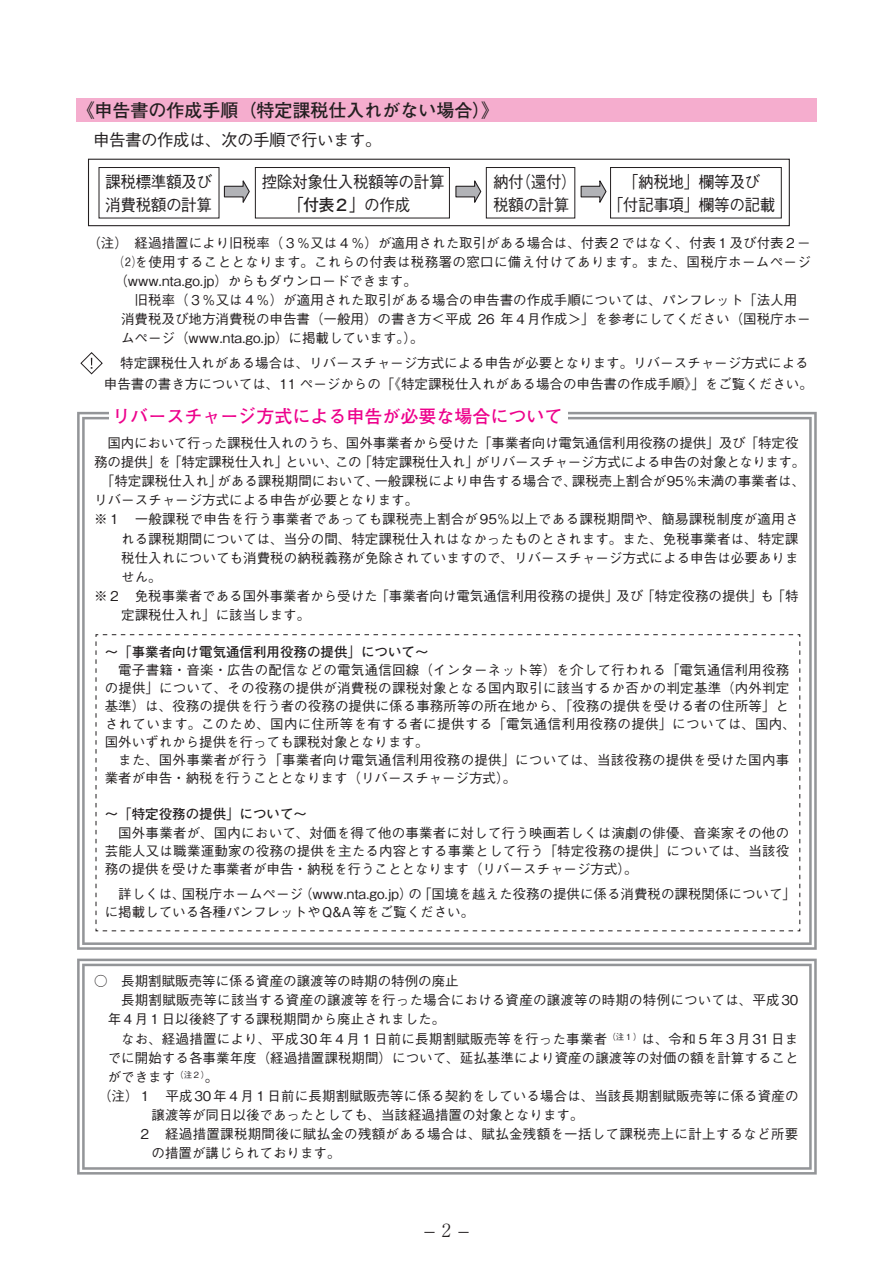
<style>
.page{position:relative;width:893px;height:1263px;background:#fff}
.page>*{position:absolute;margin:0;border:0;box-sizing:border-box;transform-origin:0 0}
.t1{font:700 18px "Futo Go B101 Pr 6";color:#ed028c}
.t2{font:700 18px "Futo Go B101 Pr 6";color:#231f20}
.t3{font:300 18px "Ryumin Pr 6";color:#231f20}
.t4{font:500 16.5px/23.4px "Gothic BBB Pr 6";letter-spacing:-.03em;color:#231f20;scale:.95 1}
.t5{font:500 16.5px "Gothic BBB Pr 6";letter-spacing:-.03em;color:#231f20}
.t6{font:700 16.5px "Futo Go B101 Pro";color:#231f20;scale:.95 1}
.t7{font:500 13.5px/18.1px "Gothic BBB Pr 6";color:#231f20}
.t8{font:500 13.5px "Gothic BBB Pr 6";letter-spacing:.02em;color:#231f20}
.t9{font:500 13.5px "Gothic BBB Pr 6";letter-spacing:-.02em;color:#231f20}
.t10{font:500 13.5px "Gothic BBB Pr 6";letter-spacing:.025em;color:#231f20}
.t11{font:700 13.5px "Futo Go B101 Pro";color:#231f20}
.s1{font-family:"Gothic BBB Pr 6";font-weight:500}
.s2{font-size:12px}
</style>
<div class="page">
<div style="left:77px;top:98px;width:740px;height:23px;background:#f5adce"></div>
<div style="left:88px;top:159px;width:702px;height:67px;border:1px solid #231f20"></div>
<svg style="left:223px;top:180px;width:27px;height:23px"></svg>
<svg style="left:455px;top:180px;width:27px;height:23px"></svg>
<svg style="left:580px;top:180px;width:27px;height:23px"></svg>
<div style="left:99px;top:167px;width:120px;height:51px;border:1px solid #231f20"></div>
<div style="left:486px;top:167px;width:89px;height:51px;border:1px solid #231f20"></div>
<div style="left:255px;top:167px;width:195px;height:51px;border:1px solid #231f20"></div>
<div style="left:610px;top:167px;width:172px;height:51px;border:1px solid #231f20"></div>
<svg style="left:80px;top:352px;width:23px;height:22px"></svg>
<svg style="left:77px;top:412px;width:740px;height:538px"></svg>
<svg style="left:77px;top:959px;width:740px;height:215px"></svg>
<div style="left:110px;top:408px;width:458px;height:16px;background:#fff"></div>
<svg style="left:95px;top:634px;width:706px;height:298px"></svg>
<h1 class="t2" style="left:77px;top:96px;width:425px">《申告書の作成手順（特定課税仕入れがない場合）》</h1>
<p class="t5" style="left:93px;top:126px;width:290px">申告書の作成は、次の手順で行います。</p>
<p class="t4" style="left:105px;top:169px;width:114px">課税標準額及び消費税額の計算</p>
<p class="t4" style="left:493px;top:169px;width:90px">納付（還付）税額の計算</p>
<p class="t4" style="left:262px;top:169px;width:194px">控除対象仕入税額等の計算</p>
<p class="t6" style="left:288px;top:192px;width:130px">「付表２」<span class="s1">の作成</span></p>
<p class="t4" style="left:608px;top:169px;width:178px;text-align:center">「納税地」欄等及び<br>「付記事項」欄等の記載</p>
<p class="t7" style="left:87px;top:232px;width:725px">（注）　経過措置により旧税率（３％又は４％）が適用された取引がある場合は、付表２ではなく、付表１及び付表２－</p>
<p class="t10" style="left:121px;top:251px;width:691px">⑵を使用することとなります。これらの付表は税務署の窓口に備え付けてあります。また、国税庁ホームページ</p>
<p class="t7" style="left:114px;top:271px;width:304px">（www.nta.go.jp）からもダウンロードできます。</p>
<p class="t7" style="left:121px;top:290px;width:691px">　旧税率（３％又は４％）が適用された取引がある場合の申告書の作成手順については、パンフレット「法人用　</p>
<p class="t7" style="left:121px;top:309px;width:691px">消費税及び地方消費税の申告書（一般用）の書き方＜平成 26 年４月作成＞」を参考にしてください（国税庁ホー</p>
<p class="t7" style="left:121px;top:328px;width:304px">ムページ（www.nta.go.jp）に掲載しています。）。</p>
<p class="t7" style="left:77px;top:351px;width:737px;line-height:21.3px"><span class="s2">　　　</span>特定課税仕入れがある場合は、リバースチャージ方式による申告が必要となります。リバースチャージ方式による　　申告書の書き方については、11 ページからの「《特定課税仕入れがある場合の申告書の作成手順》」をご覧ください。</p>
<h1 class="t1" style="left:113px;top:402px;width:451px">リバースチャージ方式による申告が必要な場合について</h1>
<p class="t7" style="left:108px;top:433px;width:692px">国内において行った課税仕入れのうち、国外事業者から受けた「事業者向け電気通信利用役務の提供」及び「特定役</p>
<p class="t9" style="left:94px;top:451px;width:713px">務の提供」を「特定課税仕入れ」といい、この「特定課税仕入れ」がリバースチャージ方式による申告の対象となります。</p>
<p class="t7" style="left:94px;top:471px;width:713px">　「特定課税仕入れ」がある課税期間において、一般課税により申告する場合で、課税売上割合が95％未満の事業者は、</p>
<p class="t7" style="left:94px;top:490px;width:325px">リバースチャージ方式による申告が必要となります。</p>
<p class="t8" style="left:94px;top:508px;width:706px">※１　一般課税で申告を行う事業者であっても課税売上割合が95％以上である課税期間や、簡易課税制度が適用さ</p>
<p class="t7" style="left:121px;top:528px;width:679px">れる課税期間については、当分の間、特定課税仕入れはなかったものとされます。また、免税事業者は、特定課</p>
<p class="t7" style="left:121px;top:548px;width:679px">税仕入れについても消費税の納税義務が免除されていますので、リバースチャージ方式による申告は必要ありま</p>
<p class="t7" style="left:121px;top:567px;width:42px">せん。</p>
<p class="t7" style="left:94px;top:586px;width:706px">※２　免税事業者である国外事業者から受けた「事業者向け電気通信利用役務の提供」及び「特定役務の提供」も「特</p>
<p class="t7" style="left:121px;top:605px;width:190px">定課税仕入れ」に該当します。</p>
<p class="t11" style="left:105px;top:641px;width:325px">～「事業者向け電気通信利用役務の提供」について～</p>
<p class="t7" style="left:105px;top:660px;width:693px">　電子書籍・音楽・広告の配信などの電気通信回線（インターネット等）を介して行われる「電気通信利用役務の提供」について、その役務の提供が消費税の課税対象となる国内取引に該当するか否かの判定基準（内外判定基準）は、役務の提供を行う者の役務の提供に係る事務所等の所在地から、「役務の提供を受ける者の住所等」とされています。このため、国内に住所等を有する者に提供する「電気通信利用役務の提供」については、国内、国外いずれから提供を行っても課税対象となります。<br>　また、国外事業者が行う「事業者向け電気通信利用役務の提供」については、当該役務の提供を受けた国内事業者が申告・納税を行うこととなります（リバースチャージ方式）。</p>
<p class="t11" style="left:105px;top:803px;width:204px">～「特定役務の提供」について～</p>
<p class="t7" style="left:105px;top:822px;width:686px;text-align:justify">　国外事業者が、国内において、対価を得て他の事業者に対して行う映画若しくは演劇の俳優、音楽家その他の芸能人又は職業運動家の役務の提供を主たる内容とする事業として行う「特定役務の提供」については、当該役務の提供を受けた事業者が申告・納税を行うこととなります（リバースチャージ方式）。</p>
<p class="t7" style="left:105px;top:884px;width:693px">　詳しくは、国税庁ホームページ（www.nta.go.jp）の「国境を越えた役務の提供に係る消費税の課税関係について」に掲載している各種パンフレットやQ&amp;A等をご覧ください。</p>
<p class="t7" style="left:94px;top:971px;width:366px">○　長期割賦販売等に係る資産の譲渡等の時期の特例の廃止</p>
<p class="t7" style="left:108px;top:990px;width:692px">　長期割賦販売等に該当する資産の譲渡等を行った場合における資産の譲渡等の時期の特例については、平成30</p>
<p class="t7" style="left:108px;top:1009px;width:339px">年４月１日以後終了する課税期間から廃止されました。</p>
<p class="t7" style="left:108px;top:1028px;width:692px">　なお、経過措置により、平成30年４月１日前に長期割賦販売等を行った事業者<sup>（注１）</sup>は、令和５年３月31日ま</p>
<p class="t7" style="left:108px;top:1048px;width:692px">でに開始する各事業年度（経過措置課税期間）について、延払基準により資産の譲渡等の対価の額を計算すること</p>
<p class="t7" style="left:108px;top:1067px;width:112px">ができます<sup>（注２）</sup>。</p>
<p class="t7" style="left:98px;top:1086px;width:702px">（注）１　平成30年４月１日前に長期割賦販売等に係る契約をしている場合は、当該長期割賦販売等に係る資産の</p>
<p class="t7" style="left:152px;top:1105px;width:433px">譲渡等が同日以後であったとしても、当該経過措置の対象となります。</p>
<p class="t8" style="left:138px;top:1123px;width:662px">２　経過措置課税期間後に賦払金の残額がある場合は、賦払金残額を一括して課税売上に計上するなど所要</p>
<p class="t7" style="left:152px;top:1143px;width:190px">の措置が講じられております。</p>
<h1 class="t3" style="left:442px;top:1216px;width:10px">2</h1>
</div>
